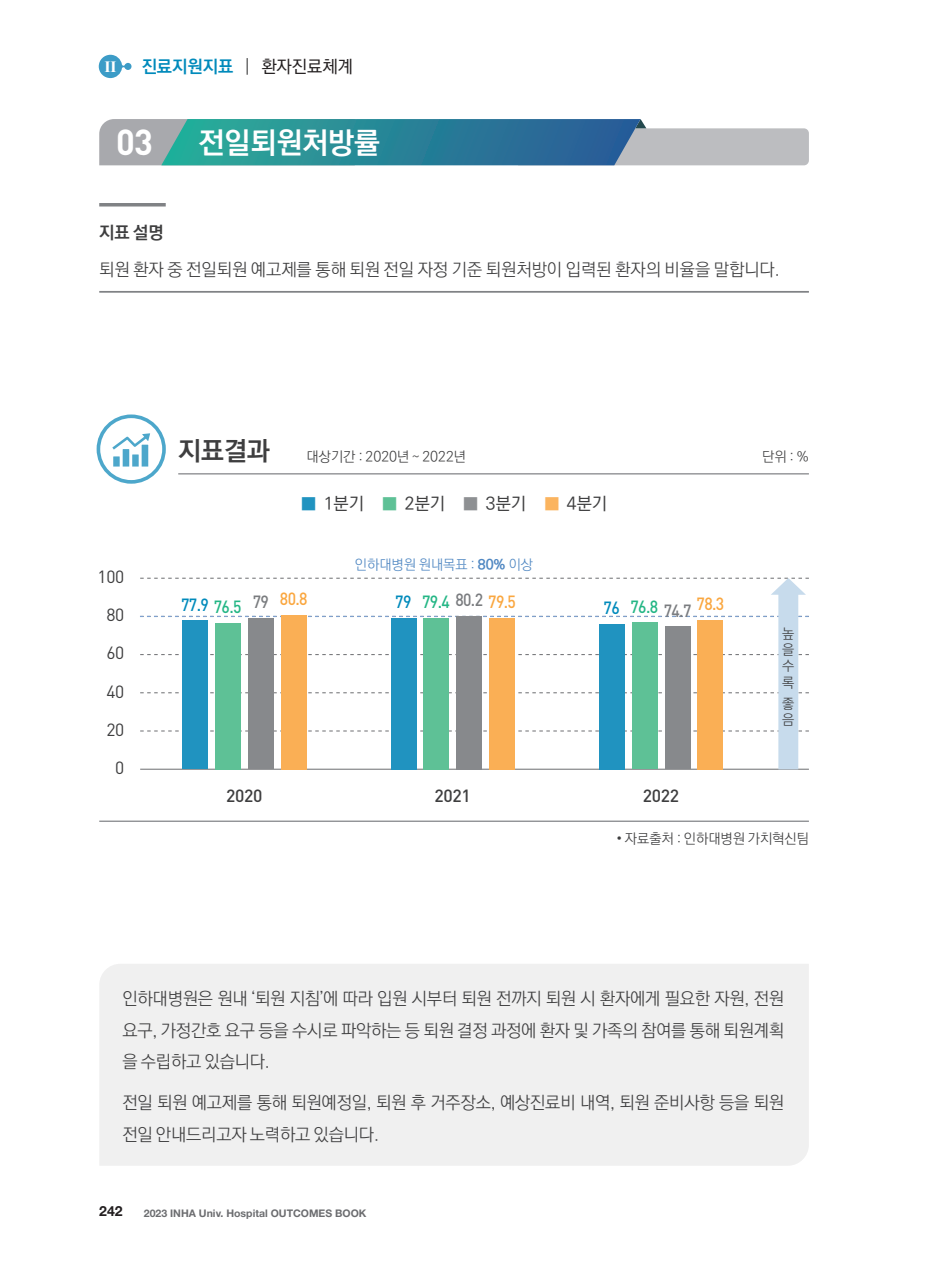
<style>
.page{position:relative;width:933px;height:1265px;background:#fff}
.page>*{position:absolute;margin:0;border:0;box-sizing:border-box;transform-origin:0 0}
.t1{font:700 35.7px "DIN Pro";color:#fff}
.t2{font:700 29.75px "Ko Pub World Dotum";color:#fff}
.t3{font:700 26.25px "Ko Pub World Dotum";color:#3e3e3f}
.t4{font:300 17.5px/31.5px "Ko Pub World Dotum";letter-spacing:-.01em;color:#3e3e3f;text-align:justify}
.t5{font:500 17.5px "DIN Pro";letter-spacing:-.04em;color:#24b685;scale:.9 1}
.t6{font:500 17.5px "Ko Pub World Dotum";color:#3e3e3f}
.t7{font:500 17.5px "DIN Pro";letter-spacing:-.04em;color:#008abb;scale:.9 1}
.t8{font:700 17.5px "Ko Pub World Dotum";color:#008abb}
.t9{font:500 17.5px "DIN Pro";letter-spacing:-.02em;color:#3e3e3f}
.t10{font:17.5px/38.3px "DIN Pro";letter-spacing:-.02em;color:#3e3e3f;text-align:right}
.t11{font:700 17.5px "Ko Pub World Dotum";color:#3e3e3f}
.t12{font:700 15.75px "Times New Roman";color:#fff}
.t13{font:300 14px/16.3px "Ko Pub World Dotum";color:#3e3e3f;text-align:justify}
.t14{font:300 14px "Ko Pub World Dotum";color:#4f87c2}
.t15{font:700 14px "Helvetica Neue";color:#231f20}
.t16{font:700 10.5px "Helvetica Neue";color:#6c6d70}
.s1{font-weight:300;color:#3e3e3f}
.s2{font-weight:500;color:#231f20}
.s3{color:#2093c0}
.s4{color:#5ec196}
.s5{color:#8e9093}
.s6{color:#fbb45f}
.s7{font-weight:700}
.s8{color:#24b685}
.s9{color:#7a7c7f}
.s10{color:#008abb}
.s11{color:#faa740}
</style>
<div class="page">
<svg style="left:99px;top:55px;width:32px;height:23px"></svg>
<div style="left:99px;top:964px;width:710px;height:202px;background:#f0f0f0"></div>
<hr style="left:178px;top:473px;width:631px;height:1px;background:#808285">
<div style="left:97px;top:414px;width:69px;height:70px;border:4px solid #0082b5;border-radius:50%"></div>
<svg style="left:112px;top:433px;width:38px;height:34px"></svg>
<hr style="left:99px;top:821px;width:710px;height:1px;background:#808285">
<hr style="left:140px;top:769px;width:669px;height:1px;background:#6c6d70">
<svg style="left:99px;top:203px;width:67px;height:4px"></svg>
<hr style="left:99px;top:291px;width:710px;height:2px;background:#808285">
<svg style="left:99px;top:119px;width:710px;height:46px;background:#5f99a7"></svg>
<svg style="left:140px;top:578px;width:669px;height:191px"></svg>
<p class="t12" style="left:104px;top:55px;width:14px">Ⅱ</p>
<p class="t8" style="left:142px;top:54px;width:213px">진료지원지표 <span class="s1">|</span> <span class="s2">환자진료체계</span></p>
<h1 class="t1" style="left:116px;top:118px;width:38px">03</h1>
<h2 class="t2" style="left:198px;top:121px;width:183px">전일퇴원처방률</h2>
<p class="t11" style="left:99px;top:220px;width:66px">지표 설명</p>
<p class="t4" style="left:99px;top:254px;width:682px">퇴원 환자 중 전일퇴원 예고제를 통해 퇴원 전일 자정 기준 퇴원처방이 입력된 환자의 비율을 말합니다.</p>
<p class="t10" style="left:98px;top:557px;width:28px">100<br>80<br>60<br>40<br>20<br>0</p>
<h3 class="t3" style="left:178px;top:432px;width:93px">지표결과</h3>
<p class="t13" style="left:307px;top:449px;width:161px">대상기간 : 2020년 ~ 2022년</p>
<p class="t13" style="left:762px;top:449px;width:48px">단위 : %</p>
<p class="t6" style="left:301px;top:492px;width:308px"><span class="s3">■</span> 1분기 <span class="s4">■</span> 2분기 <span class="s5">■</span> 3분기 <span class="s6">■</span> 4분기</p>
<p class="t14" style="left:355px;top:555px;width:180px">인하대병원 원내목표 : <span class="s7">80%</span> 이상</p>
<p class="t7" style="left:181px;top:592px;width:142px">77.9 <span class="s8">76.5</span> <span class="s9">79</span> <sup>80.8</sup></p>
<p class="t5" style="left:395px;top:590px;width:136px"><span class="s10">79</span> 79.4 <span class="s9">80.2</span> <span class="s11">79.5</span></p>
<p class="t5" style="left:603px;top:594px;width:136px"><span class="s10">76</span> 76.8 <span class="s9">74.7</span> <span class="s11">78.3</span></p>
<p class="t9" style="left:226px;top:784px;width:38px">2020</p>
<p class="t9" style="left:434px;top:784px;width:38px">2021</p>
<p class="t9" style="left:643px;top:784px;width:38px">2022</p>
<p class="t13" style="left:782px;top:626px;width:13px">높 을 수 록</p>
<p class="t13" style="left:782px;top:696px;width:13px">좋 음</p>
<p class="t13" style="left:616px;top:831px;width:194px">• 자료출처 : 인하대병원 가치혁신팀</p>
<p class="t4" style="left:122px;top:984px;width:663px">인하대병원은 원내 ‘퇴원 지침’에 따라 입원 시부터 퇴원 전까지 퇴원 시 환자에게 필요한 자원, 전원 요구, 가정간호 요구 등을 수시로 파악하는 등 퇴원 결정 과정에 환자 및 가족의 참여를 통해 퇴원계획 을 수립하고 있습니다.</p>
<p class="t4" style="left:122px;top:1088px;width:663px">전일 퇴원 예고제를 통해 퇴원예정일, 퇴원 후 거주장소, 예상진료비 내역, 퇴원 준비사항 등을 퇴원 전일 안내드리고자 노력하고 있습니다.</p>
<p class="t15" style="left:99px;top:1203px;width:25px">242</p>
<p class="t16" style="left:144px;top:1207px;width:224px">2023 INHA Univ. Hospital OUTCOMES BOOK</p>
</div>
